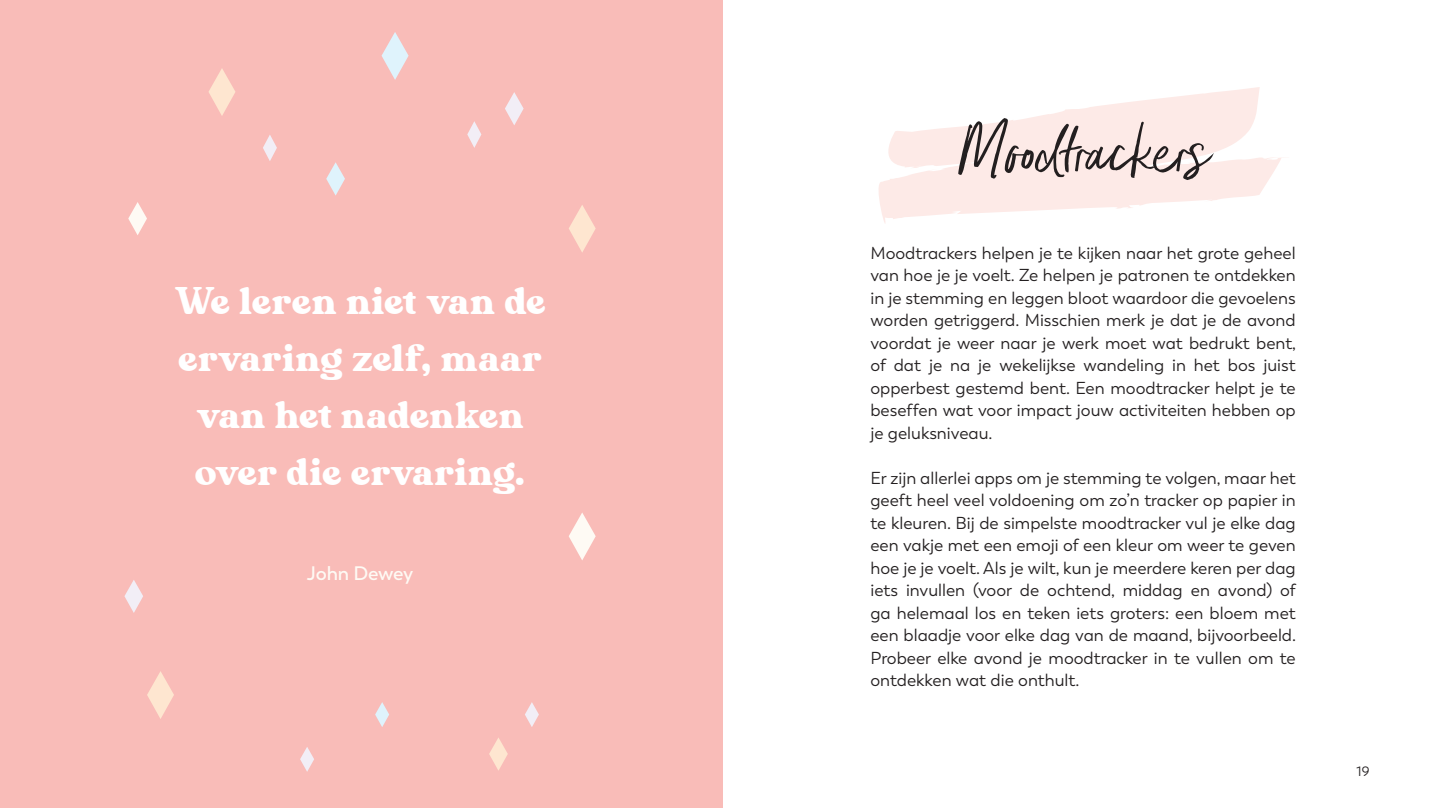
<style>
.page{position:relative;width:1446px;height:808px;background:#fff}
.page>*{position:absolute;margin:0;border:0;box-sizing:border-box;transform-origin:0 0}
.t1{font:73.5px "Indigo Blue";color:#231f20}
.t2{font:900 36px/57px "Kovanov";letter-spacing:.005em;color:#fff;text-align:center}
.t3{font:600 19.5px "Trenda";letter-spacing:-.02em;color:#fefaf4}
.t4{font:17.25px/22.5px "Trenda";color:#231f20;text-align:justify}
.t5{font:13.5px "Trenda";color:#231f20}
</style>
<div class="page">
<div style="left:0;top:0;width:723px;height:808px;background:#f9bcb8"></div>
<svg style="left:489px;top:738px;width:19px;height:33px"></svg>
<svg style="left:124px;top:580px;width:19px;height:33px"></svg>
<svg style="left:147px;top:671px;width:27px;height:48px"></svg>
<svg style="left:300px;top:747px;width:14px;height:25px"></svg>
<svg style="left:525px;top:702px;width:14px;height:25px"></svg>
<svg style="left:375px;top:702px;width:14px;height:25px"></svg>
<svg style="left:381px;top:32px;width:27px;height:48px"></svg>
<svg style="left:569px;top:205px;width:27px;height:47px"></svg>
<svg style="left:208px;top:68px;width:27px;height:48px"></svg>
<svg style="left:326px;top:162px;width:19px;height:34px"></svg>
<svg style="left:505px;top:92px;width:19px;height:33px"></svg>
<svg style="left:467px;top:121px;width:14px;height:27px"></svg>
<svg style="left:263px;top:135px;width:14px;height:26px"></svg>
<svg style="left:128px;top:202px;width:19px;height:33px"></svg>
<svg style="left:569px;top:513px;width:27px;height:47px"></svg>
<svg style="left:878px;top:87px;width:403px;height:136px;fill:#fdeae7"></svg>
<h2 class="t2" style="left:174px;top:273px;width:373px">We leren niet van de ervaring zelf, maar van het nadenken over die ervaring.</h2>
<p class="t3" style="left:307px;top:561px;width:108px">John Dewey</p>
<h1 class="t1" style="left:958px;top:106px;width:252px">Moodtrackers</h1>
<p class="t4" style="left:870px;top:242px;width:427px">Moodtrackers helpen je te kijken naar het grote geheel van hoe je je voelt. Ze helpen je patronen te ontdekken in je stemming en leggen bloot waardoor die gevoelens worden getriggerd. Misschien merk je dat je de avond voordat je weer naar je werk moet wat bedrukt bent, of dat je na je wekelijkse wandeling in het bos juist opperbest gestemd bent. Een moodtracker helpt je te beseffen wat voor impact jouw activiteiten hebben op je geluksniveau.</p>
<p class="t4" style="left:870px;top:467px;width:427px">Er zijn allerlei apps om je stemming te volgen, maar het geeft heel veel voldoening om zo’n tracker op papier in te kleuren. Bij de simpelste moodtracker vul je elke dag een vakje met een emoji of een kleur om weer te geven hoe je je voelt. Als je wilt, kun je meerdere keren per dag iets invullen (voor de ochtend, middag en avond) of ga helemaal los en teken iets groters: een bloem met een blaadje voor elke dag van de maand, bijvoorbeeld.<br>Probeer elke avond je moodtracker in te vullen om te ontdekken wat die onthult.</p>
<p class="t5" style="left:1356px;top:763px;width:14px">19</p>
</div>
